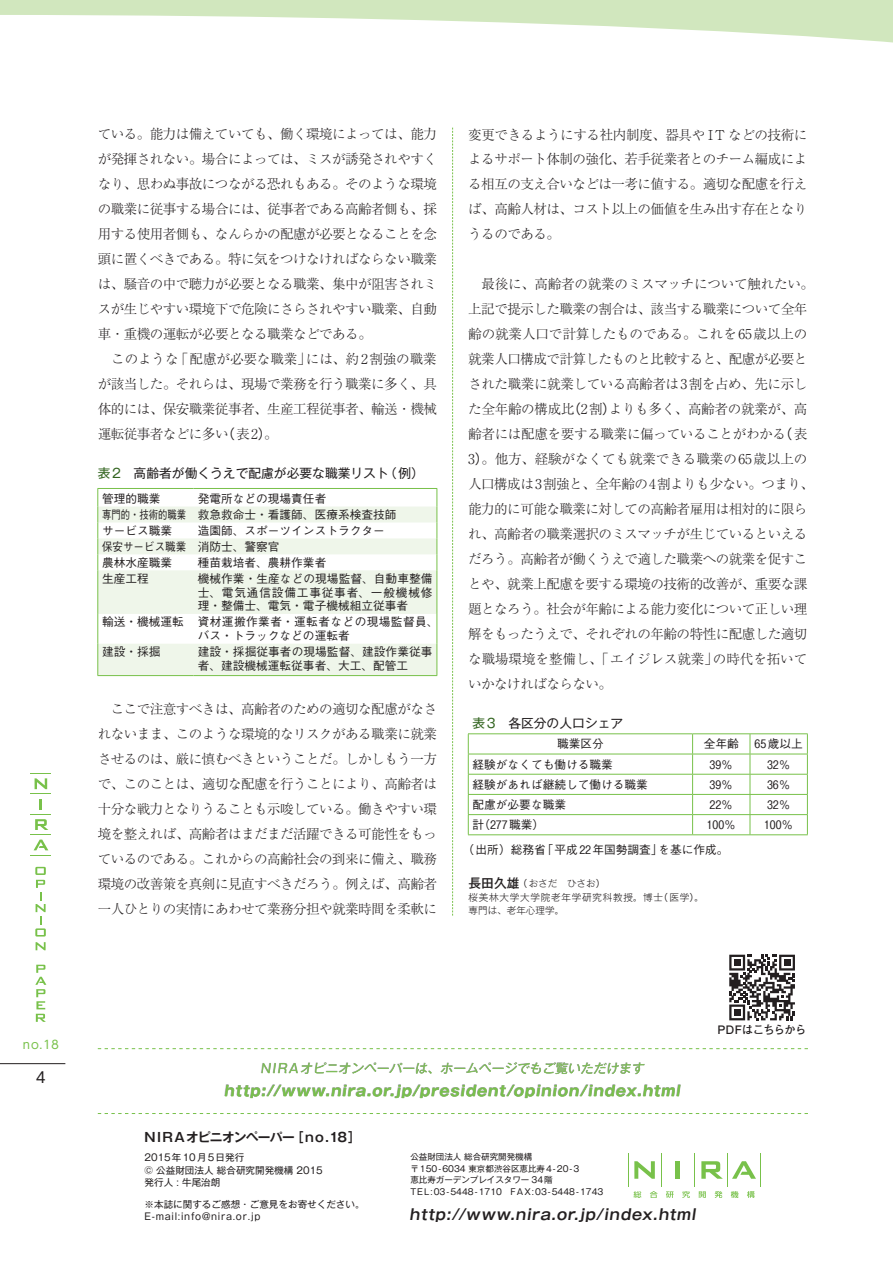
<style>
.page{position:relative;width:893px;height:1263px;background:#fff}
.page>*{position:absolute;margin:0;border:0;box-sizing:border-box;transform-origin:0 0}
.t1{font:700 14.85px "Gothic MB101 Pro";color:#a8a9ad}
.t2{font:700 14.85px "Gothic MB101 Pro De";color:#231f20}
.t3{font:14.85px "MO Clear Tone SG";color:#231f20}
.t4{font:300 13.5px/25px "Ryumin Pro";letter-spacing:-.04em;color:#231f20;text-align:justify}
.t5{font:12.75px "Gothic MB101 Pro";color:#231f20}
.t6{font:12.75px "Gothic MB101 Pro";color:#a8a9ad}
.t7{font:700 12.75px "Gothic MB101 Pro De";letter-spacing:-.045em;color:#231f20}
.t8{font:500 11.7px/15.9px "Gothic BBB Pr 5";color:#231f20}
.t9{font:500 11.7px/13.8px "Gothic BBB Pr 5";letter-spacing:.035em;color:#231f20;text-align:center}
.t10{font:500 11.7px "Gothic BBB Pro";color:#231f20}
.t11{font:700 11.7px "Futo Go B101 Pro";letter-spacing:-.055em;color:#231f20}
.t12{font:11.7px "MO Clear Tone SG";color:#78c14a}
.t13{font:9.6px/12.8px "Gothic MB101 Pro";color:#231f20}
.t14{font:300 9.6px/13.8px "Gothic MB101 Pro";letter-spacing:.08em;color:#231f20}
.t15{font:8.55px/11.7px "Gothic MB101 Pro";color:#231f20}
.s1{font-family:"Hira Kaku Pro W3";font-weight:400}
.s2{color:#32641f}
.s3{font-weight:500;font-size:12.75px}
</style>
<div class="page">
<svg style="left:0;top:0;width:893px;height:43px"></svg>
<hr style="left:0;top:1063px;width:65px;height:1px;background:#231f20">
<svg style="left:31px;top:773px;width:20px;height:83px"></svg>
<svg style="left:35px;top:965px;width:11px;height:57px"></svg>
<svg style="left:36px;top:942px;width:10px;height:8px"></svg>
<svg style="left:35px;top:867px;width:11px;height:69px"></svg>
<hr style="left:628px;top:1153px;width:1px;height:33px;background:#78c14a">
<hr style="left:661px;top:1153px;width:1px;height:33px;background:#78c14a">
<hr style="left:694px;top:1153px;width:1px;height:33px;background:#78c14a">
<hr style="left:727px;top:1153px;width:1px;height:33px;background:#78c14a">
<hr style="left:760px;top:1153px;width:1px;height:33px;background:#78c14a">
<svg style="left:634px;top:1161px;width:21px;height:18px"></svg>
<hr style="left:676px;top:1161px;width:4px;height:18px;background:#78c14a">
<svg style="left:701px;top:1161px;width:22px;height:18px"></svg>
<svg style="left:732px;top:1161px;width:24px;height:18px"></svg>
<svg style="left:634px;top:1191px;width:7px;height:7px"></svg>
<svg style="left:650px;top:1191px;width:7px;height:7px"></svg>
<svg style="left:666px;top:1191px;width:8px;height:7px"></svg>
<svg style="left:682px;top:1191px;width:8px;height:7px"></svg>
<svg style="left:699px;top:1191px;width:7px;height:7px"></svg>
<svg style="left:715px;top:1191px;width:7px;height:7px"></svg>
<svg style="left:731px;top:1191px;width:7px;height:7px"></svg>
<svg style="left:747px;top:1191px;width:8px;height:7px"></svg>
<svg style="left:729px;top:955px;width:66px;height:65px"></svg>
<svg style="left:98px;top:1113px;width:710px;height:1px"></svg>
<svg style="left:98px;top:1048px;width:710px;height:1px"></svg>
<svg style="left:261px;top:1062px;width:384px;height:12px"></svg>
<svg style="left:225px;top:1085px;width:456px;height:13px"></svg>
<svg style="left:98px;top:506px;width:339px;height:169px;fill:#eff6ea"></svg>
<hr style="left:97px;top:488px;width:96px;height:1px;background:#78c14a">
<hr style="left:193px;top:488px;width:244px;height:1px;background:#78c14a">
<svg style="left:97px;top:489px;width:1px;height:81px"></svg>
<svg style="left:437px;top:489px;width:1px;height:81px"></svg>
<hr style="left:97px;top:570px;width:1px;height:44px;background:#78c14a">
<hr style="left:437px;top:570px;width:1px;height:44px;background:#78c14a">
<hr style="left:97px;top:614px;width:1px;height:30px;background:#78c14a">
<hr style="left:437px;top:614px;width:1px;height:30px;background:#78c14a">
<hr style="left:97px;top:644px;width:1px;height:31px;background:#78c14a">
<hr style="left:437px;top:644px;width:1px;height:31px;background:#78c14a">
<hr style="left:97px;top:675px;width:96px;height:1px;background:#78c14a">
<hr style="left:193px;top:675px;width:244px;height:1px;background:#78c14a">
<svg style="left:452px;top:128px;width:1px;height:788px"></svg>
<hr style="left:468px;top:733px;width:225px;height:1px;background:#78c14a">
<hr style="left:693px;top:733px;width:57px;height:1px;background:#78c14a">
<hr style="left:750px;top:733px;width:58px;height:1px;background:#78c14a">
<hr style="left:468px;top:754px;width:225px;height:1px;background:#78c14a">
<hr style="left:693px;top:754px;width:57px;height:1px;background:#78c14a">
<hr style="left:750px;top:754px;width:58px;height:1px;background:#78c14a">
<hr style="left:468px;top:774px;width:225px;height:1px;background:#78c14a">
<hr style="left:693px;top:774px;width:57px;height:1px;background:#78c14a">
<hr style="left:750px;top:774px;width:58px;height:1px;background:#78c14a">
<hr style="left:468px;top:794px;width:225px;height:1px;background:#78c14a">
<hr style="left:693px;top:794px;width:57px;height:1px;background:#78c14a">
<hr style="left:750px;top:794px;width:58px;height:1px;background:#78c14a">
<hr style="left:468px;top:814px;width:225px;height:1px;background:#78c14a">
<svg style="left:468px;top:734px;width:1px;height:100px"></svg>
<hr style="left:693px;top:814px;width:57px;height:1px;background:#78c14a">
<svg style="left:692px;top:734px;width:1px;height:100px"></svg>
<hr style="left:750px;top:814px;width:58px;height:1px;background:#78c14a">
<svg style="left:750px;top:734px;width:1px;height:100px"></svg>
<svg style="left:807px;top:734px;width:1px;height:100px"></svg>
<hr style="left:468px;top:834px;width:225px;height:1px;background:#78c14a">
<hr style="left:693px;top:834px;width:57px;height:1px;background:#78c14a">
<hr style="left:750px;top:834px;width:58px;height:1px;background:#78c14a">
<p class="t4" style="left:98px;top:121px;width:341px;text-align:left">ている。能力は備えていても、働く環境によっては、能力が発揮されない。場合によっては、ミスが誘発されやすくなり、思わぬ事故につながる恐れもある。そのような環境の職業に従事する場合には、従事者である高齢者側も、採用する使用者側も、なんらかの配慮が必要となることを念頭に置くべきである。特に気をつけなければならない職業は、騒音の中で聴力が必要となる職業、集中が阻害されミスが生じやすい環境下で危険にさらされやすい職業、自動車・重機の運転が必要となる職業などである。<br>　このような「配慮が必要な職業」には、約2割強の職業が該当した。それらは、現場で業務を行う職業に多く、具体的には、保安職業従事者、生産工程従事者、輸送・機械運転従事者などに多い<span class="s1">（</span>表2<span class="s1">）</span>。</p>
<p class="t5" style="left:98px;top:463px;width:328px"><span class="s2">表2</span>　高齢者が働くうえで配慮が必要な職業リスト（例）</p>
<p class="t8" style="left:102px;top:490px;width:60px">管理的職業</p>
<p class="t8" style="left:102px;top:490px;width:296px;text-indent:96px">発電所などの現場責任者<br>専門的・技術的職業 救急救命士・看護師、医療系検査技師サービス職業</p>
<p class="t8" style="left:102px;top:521px;width:284px;text-indent:96px">造園師、スポーツインストラクター保安サービス職業 消防士、警察官<br>農林水産職業</p>
<p class="t8" style="left:198px;top:553px;width:130px">種苗栽培者、農耕作業者</p>
<p class="t8" style="left:102px;top:569px;width:48px">生産工程</p>
<p class="t8" style="left:198px;top:570px;width:236px;line-height:13.8px;text-align:justify">機械作業・生産などの現場監督、自動車整備士、電気通信設備工事従事者、一般機械修理・整備士、電気・電子機械組立従事者</p>
<p class="t9" style="left:102px;top:614px;width:338px">輸送・機械運転 資材運搬作業者・運転者などの現場監督員、バス・トラックなどの運転者</p>
<p class="t8" style="left:102px;top:643px;width:60px">建設・採掘</p>
<p class="t8" style="left:198px;top:644px;width:236px;line-height:13.8px">建設・採掘従事者の現場監督、建設作業従事者、建設機械運転従事者、大工、配管工</p>
<p class="t4" style="left:98px;top:695px;width:341px">　ここで注意すべきは、高齢者のための適切な配慮がなされないまま、このような環境的なリスクがある職業に就業させるのは、厳に慎むべきということだ。しかしもう一方で、このことは、適切な配慮を行うことにより、高齢者は十分な戦力となりうることも示唆している。働きやすい環境を整えれば、高齢者はまだまだ活躍できる可能性をもっているのである。これからの高齢社会の到来に備え、職務環境の改善策を真剣に見直すべきだろう。例えば、高齢者一人ひとりの実情にあわせて業務分担や就業時間を柔軟に</p>
<p class="t4" style="left:468px;top:121px;width:341px">変更できるようにする社内制度、器具や IT などの技術によるサポート体制の強化、若手従業者とのチーム編成による相互の支え合いなどは一考に値する。適切な配慮を行えば、高齢人材は、コスト以上の価値を生み出す存在となりうるのである。</p>
<p class="t4" style="left:468px;top:271px;width:347px;text-align:left">　最後に、高齢者の就業のミスマッチについて触れたい。上記で提示した職業の割合は、該当する職業について全年齢の就業人口で計算したものである。これを65歳以上の就業人口構成で計算したものと比較すると、配慮が必要とされた職業に就業している高齢者は3割を占め、先に示した全年齢の構成比<span class="s1">（</span>2割<span class="s1">）</span>よりも多く、高齢者の就業が、高齢者には配慮を要する職業に偏っていることがわかる<span class="s1">（</span>表<br>3<span class="s1">）</span>。他方、経験がなくても就業できる職業の65歳以上の人口構成は3割強と、全年齢の4割よりも少ない。つまり、能力的に可能な職業に対しての高齢者雇用は相対的に限られ、高齢者の職業選択のミスマッチが生じているといえるだろう。高齢者が働くうえで適した職業への就業を促すことや、就業上配慮を要する環境の技術的改善が、重要な課題となろう。社会が年齢による能力変化について正しい理解をもったうえで、それぞれの年齢の特性に配慮した適切な職場環境を整備し、「エイジレス就業」の時代を拓いていかなければならない。</p>
<p class="t5" style="left:472px;top:713px;width:152px"><span class="s2">表3</span>　各区分の人口シェア</p>
<p class="t8" style="left:557px;top:735px;width:48px">職業区分</p>
<p class="t8" style="left:704px;top:735px;width:37px">全年齢</p>
<p class="t8" style="left:755px;top:735px;width:50px">65歳以上</p>
<p class="t8" style="left:473px;top:755px;width:142px">経験がなくても働ける職業</p>
<p class="t8" style="left:710px;top:755px;width:25px">39％</p>
<p class="t8" style="left:767px;top:755px;width:25px">32％</p>
<p class="t8" style="left:473px;top:775px;width:177px">経験があれば継続して働ける職業</p>
<p class="t8" style="left:710px;top:775px;width:25px">39％</p>
<p class="t8" style="left:767px;top:775px;width:25px">36％</p>
<p class="t8" style="left:473px;top:795px;width:95px">配慮が必要な職業</p>
<p class="t8" style="left:710px;top:795px;width:25px">22％</p>
<p class="t8" style="left:767px;top:795px;width:25px">32％</p>
<p class="t8" style="left:473px;top:816px;width:73px">計<span class="s1">（</span>277職業<span class="s1">）</span></p>
<p class="t8" style="left:707px;top:816px;width:31px">100％</p>
<p class="t8" style="left:764px;top:816px;width:31px">100％</p>
<p class="t10" style="left:462px;top:840px;width:268px"><span class="s1">（</span>出所<span class="s1">）</span>総務省「平成22年国勢調査」を基に作成。</p>
<p class="t14" style="left:469px;top:875px;width:237px"><span class="s3">長田久雄</span><span class="s1">（</span>おさだ　ひさお<span class="s1">）<br></span>桜美林大学大学院老年学研究科教授。博士<span class="s1">（</span>医学<span class="s1">）</span>。専門は、老年心理学。</p>
<p class="t12" style="left:23px;top:1036px;width:37px">no.18</p>
<p class="t3" style="left:36px;top:1067px;width:11px">4</p>
<p class="t6" style="left:260px;top:1058px;width:388px">NIRAオピニオンペーパーは、ホームページでもご覧いただけます</p>
<p class="t1" style="left:224px;top:1078px;width:461px">http://www.nira.or.jp/president/opinion/index.html</p>
<p class="t7" style="left:145px;top:1127px;width:218px">NIRAオピニオンペーパー［no.18］</p>
<p class="t13" style="left:145px;top:1149px;width:180px">2015年10月5日発行<br>© 公益財団法人 総合研究開発機構 2015発行人 : 牛尾治朗</p>
<p class="t13" style="left:145px;top:1196px;width:222px">※本誌に関するご感想・ご意見をお寄せください。<br>E-mail:info@nira.or.jp</p>
<p class="t15" style="left:410px;top:1149px;width:195px">公益財団法人 総合研究開発機構<br>〒150-6034 東京都渋谷区恵比寿4-20-3<br>恵比寿ガーデンプレイスタワー 34階<br>TEL:03-5448-1710　FAX:03-5448-1743</p>
<p class="t2" style="left:410px;top:1202px;width:291px">http://www.nira.or.jp/index.html</p>
<p class="t11" style="left:717px;top:1020px;width:91px">PDFはこちらから</p>
</div>
